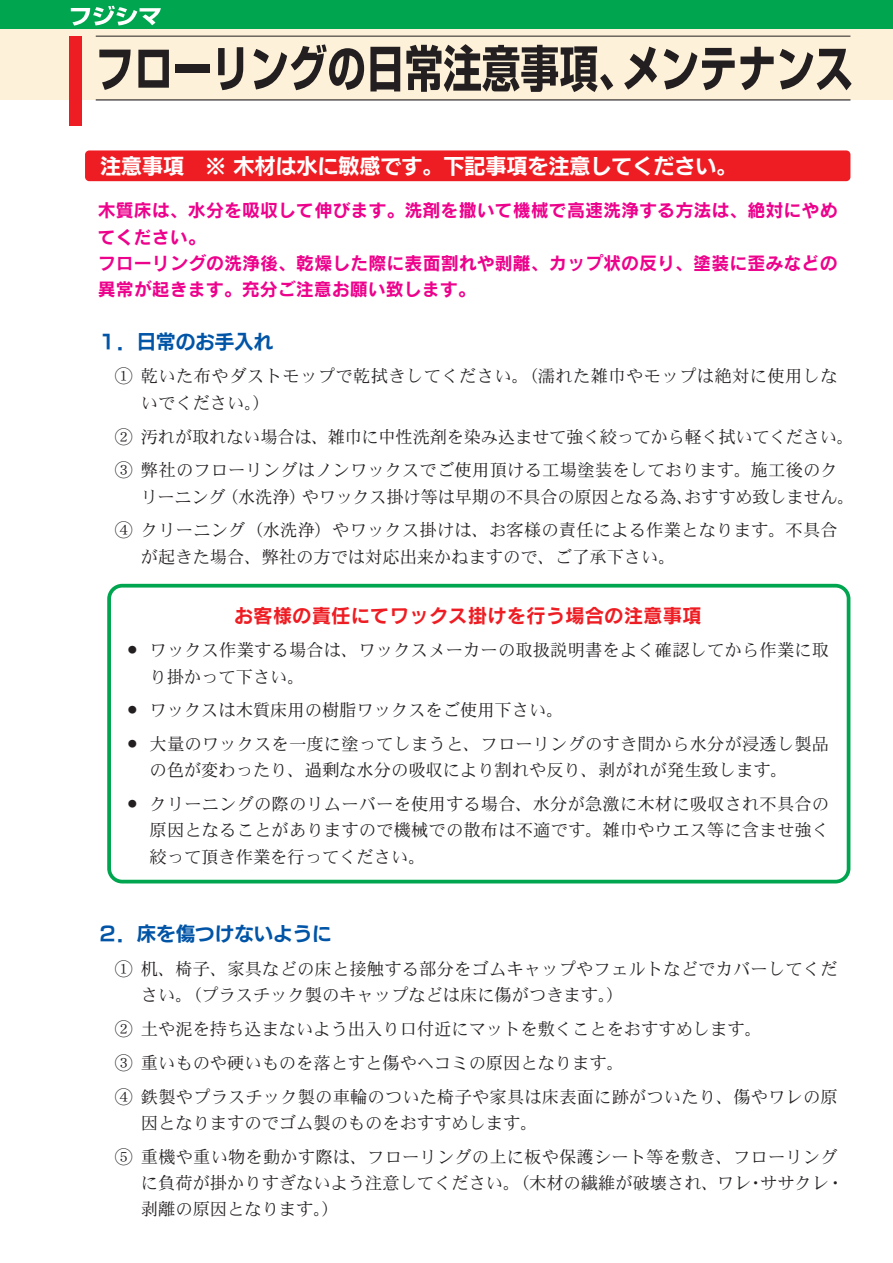
<style>
.page{position:relative;width:893px;height:1263px;background:#fff}
.page>*{position:absolute;margin:0;border:0;box-sizing:border-box;transform-origin:0 0}
.t1{font:21px "New Rodin Pro B";color:#fff}
.t2{font:19.5px "Rodin Pro B";color:#ee1d23}
.t3{font:19.5px "New Rodin Pro B";color:#0154a6}
.t4{font:18px/26.2px "Rodin Pro B";letter-spacing:.005em;color:#ed028c}
.t5{font:17.25px/26.2px "DFHS Mincho R Pro 5 W3";color:#231f20}
.t6{font:17.25px/26.2px "DFHS Mincho R Pro 5 W3";letter-spacing:.025em;color:#231f20}
</style>
<div class="page">
<div style="left:0;top:0;width:893px;height:30px;background:#00a54f"></div>
<div style="left:0;top:30px;width:893px;height:70px;background:#fef1d9"></div>
<div style="left:69px;top:36px;width:13px;height:89px;background:#ee1d23"></div>
<svg style="left:71px;top:6px;width:90px;height:20px"></svg>
<hr style="left:96px;top:36px;width:754px;height:1px;background:#231f20">
<hr style="left:96px;top:99px;width:754px;height:1px;background:#231f20">
<svg style="left:99px;top:50px;width:32px;height:40px"></svg>
<svg style="left:138px;top:50px;width:31px;height:38px"></svg>
<div style="left:175px;top:64px;width:34px;height:8px;background:#231f20"></div>
<svg style="left:218px;top:47px;width:25px;height:43px"></svg>
<svg style="left:253px;top:44px;width:111px;height:46px"></svg>
<svg style="left:370px;top:47px;width:30px;height:44px"></svg>
<svg style="left:406px;top:44px;width:207px;height:48px"></svg>
<svg style="left:624px;top:47px;width:33px;height:43px"></svg>
<svg style="left:664px;top:47px;width:188px;height:43px"></svg>
<div style="left:85px;top:150px;width:765px;height:31px;background:#ee1d23;border-radius:4px"></div>
<svg style="left:107px;top:584px;width:743px;height:299px"></svg>
<p class="t1" style="left:100px;top:147px;width:639px">注意事項　※ 木材は水に敏感です。下記事項を注意してください。</p>
<p class="t4" style="left:98px;top:197px;width:741px">木質床は、水分を吸収して伸びます。洗剤を撒いて機械で高速洗浄する方法は、絶対にやめてください。<br>フローリングの洗浄後、乾燥した際に表面割れや剥離、カップ状の反り、塗装に歪みなどの異常が起きます。充分ご注意お願い致します。</p>
<p class="t3" style="left:98px;top:325px;width:177px">１．日常のお手入れ</p>
<p class="t6" style="left:141px;top:363px;width:698px;text-indent:-26px">① 乾いた布やダストモップで乾拭きしてください。（濡れた雑巾やモップは絶対に使用しないでください。）</p>
<p class="t5" style="left:115px;top:419px;width:740px;line-height:33.8px">② 汚れが取れない場合は、雑巾に中性洗剤を染み込ませて強く絞ってから軽く拭いてください。<br>③ 弊社のフローリングはノンワックスでご使用頂ける工場塗装をしております。施工後のク</p>
<p class="t5" style="left:115px;top:479px;width:741px;line-height:33.8px;text-indent:26px">リーニング（水洗浄）やワックス掛け等は早期の不具合の原因となる為、おすすめ致しません。<br>④ クリーニング（水洗浄）やワックス掛けは、お客様の責任による作業となります。不具合</p>
<p class="t5" style="left:141px;top:543px;width:536px">が起きた場合、弊社の方では対応出来かねますので、ご了承下さい。</p>
<p class="t2" style="left:234px;top:602px;width:469px">お客様の責任にてワックス掛けを行う場合の注意事項</p>
<p class="t5" style="left:150px;top:637px;width:681px;text-indent:-26px">● ワックス作業する場合は、ワックスメーカーの取扱説明書をよく確認してから作業に取り掛かって下さい。</p>
<p class="t5" style="left:124px;top:697px;width:441px">● ワックスは木質床用の樹脂ワックスをご使用下さい。</p>
<p class="t5" style="left:150px;top:731px;width:681px;text-indent:-26px">● 大量のワックスを一度に塗ってしまうと、フローリングのすき間から水分が浸透し製品の色が変わったり、過剰な水分の吸収により割れや反り、剥がれが発生致します。</p>
<p class="t5" style="left:150px;top:791px;width:681px;text-align:justify;text-indent:-26px">● クリーニングの際のリムーバーを使用する場合、水分が急激に木材に吸収され不具合の原因となることがありますので機械での散布は不適です。雑巾やウエス等に含ませ強く絞って頂き作業を行ってください。</p>
<p class="t3" style="left:98px;top:917px;width:236px">２．床を傷つけないように</p>
<p class="t5" style="left:141px;top:956px;width:698px;text-indent:-26px">① 机、椅子、家具などの床と接触する部分をゴムキャップやフェルトなどでカバーしてください。（プラスチック製のキャップなどは床に傷がつきます。）</p>
<p class="t5" style="left:115px;top:1012px;width:724px;line-height:33.8px">② 土や泥を持ち込まないよう出入り口付近にマットを敷くことをおすすめします。<br>③ 重いものや硬いものを落とすと傷やヘコミの原因となります。<br>④ 鉄製やプラスチック製の車輪のついた椅子や家具は床表面に跡がついたり、傷やワレの原</p>
<p class="t5" style="left:115px;top:1106px;width:724px;line-height:33.8px;text-indent:26px">因となりますのでゴム製のものをおすすめします。<br>⑤ 重機や重い物を動かす際は、フローリングの上に板や保護シート等を敷き、フローリング</p>
<p class="t5" style="left:141px;top:1169px;width:705px">に負荷が掛かりすぎないよう注意してください。（木材の繊維が破壊され、ワレ・ササクレ・剥離の原因となります。）</p>
</div>
